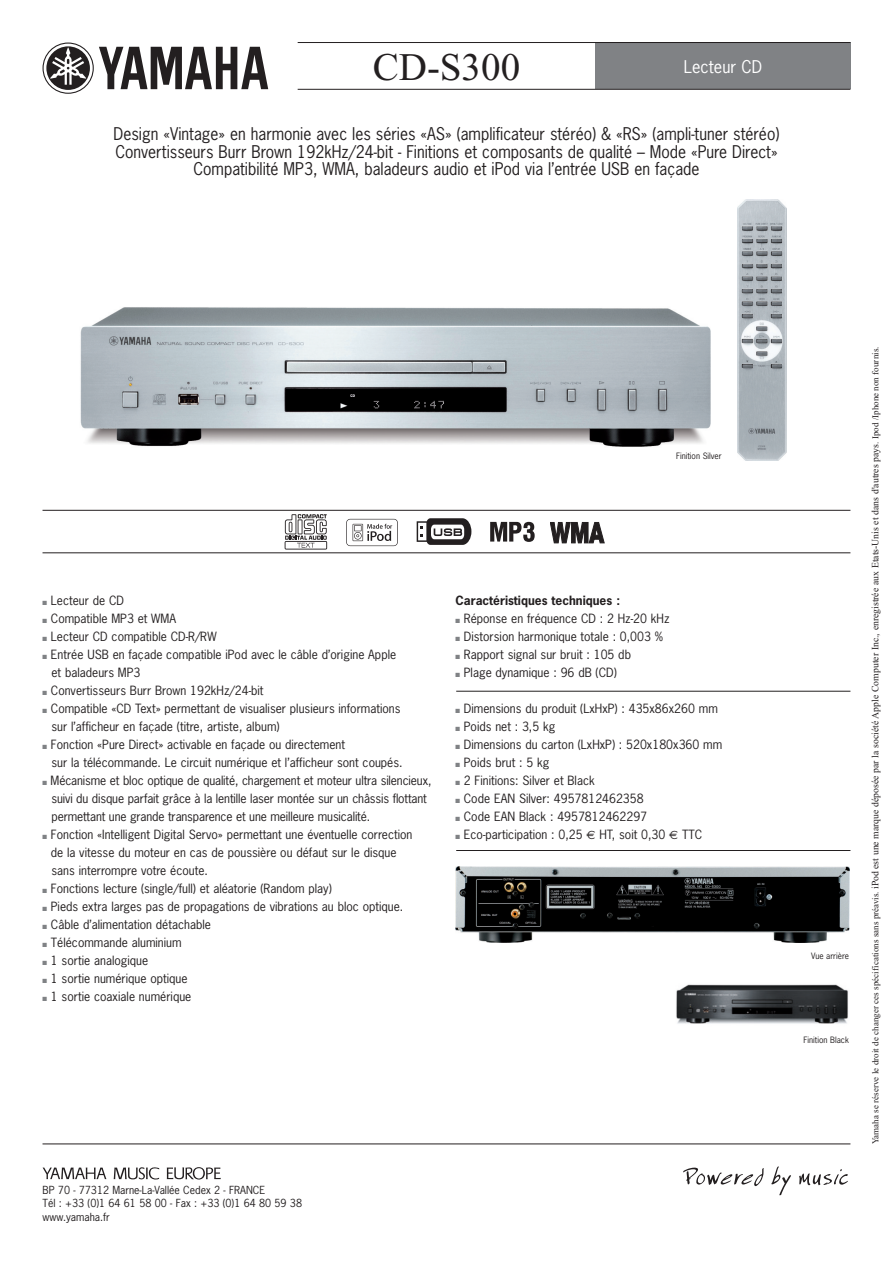
<style>
.page{position:relative;width:893px;height:1263px;background:#fff}
.page>*{position:absolute;margin:0;border:0;box-sizing:border-box;transform-origin:0 0}
.t1{font:39px "Times New Roman";color:#231f20}
.t2{font:16.5px/17.2px "News Gothic";color:#231f20;text-align:center;scale:.95 1}
.t3{font:16.5px "News Gothic";color:#fff}
.t4{font:12px/18px "News Gothic";color:#231f20}
.t5{font:700 12px "News Gothic";color:#231f20}
.t6{font:10.5px/13.5px "News Gothic";color:#231f20}
.t7{font:9.75px "Times New Roman";color:#231f20}
.t8{font:8.25px "News Gothic";color:#231f20}
.s1{color:#808285}
.s2{font-family:"Euro Sans"}
.s3{font-size:9px}
</style>
<div class="page">
<svg style="left:346px;top:519px;width:52px;height:27px"></svg>
<div style="left:347px;top:519px;width:50px;height:26px;background:#fff;border-radius:4px"></div>
<svg style="left:353px;top:524px;width:39px;height:17px"></svg>
<svg style="left:285px;top:514px;width:42px;height:35px"></svg>
<svg style="left:490px;top:522px;width:45px;height:20px"></svg>
<svg style="left:550px;top:522px;width:54px;height:21px"></svg>
<svg style="left:417px;top:518px;width:54px;height:27px"></svg>
<img style="left:80px;top:307px;width:631px;height:140px">
<img style="left:737px;top:200px;width:50px;height:260px">
<hr style="left:43px;top:1143px;width:807px;height:1px;background:#231f20">
<hr style="left:43px;top:552px;width:807px;height:1px;background:#231f20">
<hr style="left:43px;top:510px;width:807px;height:1px;background:#231f20">
<svg style="left:43px;top:1167px;width:63px;height:12px"></svg>
<svg style="left:114px;top:1167px;width:45px;height:12px"></svg>
<svg style="left:167px;top:1167px;width:54px;height:12px"></svg>
<svg style="left:683px;top:1167px;width:81px;height:19px"></svg>
<svg style="left:771px;top:1166px;width:20px;height:29px"></svg>
<svg style="left:799px;top:1169px;width:49px;height:16px"></svg>
<svg style="left:43px;top:43px;width:225px;height:51px"></svg>
<div style="left:595px;top:43px;width:255px;height:46px;background:#808285"></div>
<hr style="left:298px;top:42px;width:552px;height:1px;background:#231f20">
<hr style="left:298px;top:89px;width:552px;height:1px;background:#231f20">
<hr style="left:456px;top:691px;width:394px;height:1px;background:#231f20">
<hr style="left:456px;top:850px;width:394px;height:1px;background:#231f20">
<img style="left:455px;top:866px;width:394px;height:76px">
<img style="left:676px;top:984px;width:172px;height:40px">
<h1 class="t1" style="left:373px;top:52px;width:149px">CD-S300</h1>
<h2 class="t3" style="left:684px;top:60px;width:80px">Lecteur CD</h2>
<p class="t2" style="left:114px;top:127px;width:702px">Design «Vintage» en harmonie avec les séries «AS» (amplificateur stéréo) &amp; «RS» (ampli-tuner stéréo)<br>Convertisseurs Burr Brown 192kHz/24-bit - Finitions et composants de qualité – Mode «Pure Direct»<br>Compatibilité MP3, WMA, baladeurs audio et iPod via l’entrée USB en façade</p>
<p class="t8" style="left:676px;top:452px;width:47px">Finition Silver</p>
<p class="t4" style="left:43px;top:592px;width:83px"><span class="s1">■</span> Lecteur de CD</p>
<p class="t4" style="left:43px;top:610px;width:135px"><span class="s1">■</span> Compatible MP3 et WMA</p>
<p class="t4" style="left:43px;top:628px;width:176px"><span class="s1">■</span> Lecteur CD compatible CD-R/RW</p>
<p class="t4" style="left:52px;top:646px;width:346px;text-indent:-9px"><span class="s1">■</span> Entrée USB en façade compatible iPod avec le câble d’origine Apple et baladeurs MP3</p>
<p class="t4" style="left:43px;top:682px;width:223px"><span class="s1">■</span> Convertisseurs Burr Brown 192kHz/24-bit</p>
<p class="t4" style="left:52px;top:700px;width:351px;text-indent:-9px"><span class="s1">■</span> Compatible «CD Text» permettant de visualiser plusieurs informations sur l’afficheur en façade (titre, artiste, album)</p>
<p class="t4" style="left:52px;top:736px;width:353px;text-indent:-9px"><span class="s1">■</span> Fonction «Pure Direct» activable en façade ou directement<br>sur la télécommande. Le circuit numérique et l’afficheur sont coupés.</p>
<p class="t4" style="left:52px;top:772px;width:381px;text-indent:-9px"><span class="s1">■</span> Mécanisme et bloc optique de qualité, chargement et moteur ultra silencieux, suivi du disque parfait grâce à la lentille laser montée sur un châssis flottant permettant une grande transparence et une meilleure musicalité.</p>
<p class="t4" style="left:51px;top:826px;width:363px;text-indent:-8px"><span class="s1">■</span> Fonction «Intelligent Digital Servo» permettant une éventuelle correction de la vitesse du moteur en cas de poussière ou défaut sur le disque sans interrompre votre écoute.</p>
<p class="t4" style="left:43px;top:880px;width:291px"><span class="s1">■</span> Fonctions lecture (single/full) et aléatorie (Random play)</p>
<p class="t4" style="left:43px;top:898px;width:362px"><span class="s1">■</span> Pieds extra larges pas de propagations de vibrations au bloc optique.</p>
<p class="t4" style="left:43px;top:916px;width:170px"><span class="s1">■</span> Câble d’alimentation détachable</p>
<p class="t4" style="left:43px;top:934px;width:141px"><span class="s1">■</span> Télécommande aluminium</p>
<p class="t4" style="left:43px;top:952px;width:107px"><span class="s1">■</span> 1 sortie analogique</p>
<p class="t4" style="left:43px;top:970px;width:147px"><span class="s1">■</span> 1 sortie numérique optique</p>
<p class="t4" style="left:43px;top:988px;width:150px"><span class="s1">■</span> 1 sortie coaxiale numérique</p>
<p class="t5" style="left:455px;top:595px;width:166px">Caractéristiques techniques :</p>
<p class="t4" style="left:455px;top:610px;width:216px"><span class="s1">■</span> Réponse en fréquence CD : 2 Hz-20 kHz</p>
<p class="t4" style="left:455px;top:628px;width:209px"><span class="s1">■</span> Distorsion harmonique totale : 0,003 %</p>
<p class="t4" style="left:455px;top:646px;width:177px"><span class="s1">■</span> Rapport signal sur bruit : 105 db</p>
<p class="t4" style="left:455px;top:664px;width:163px"><span class="s1">■</span> Plage dynamique : 96 dB (CD)</p>
<p class="t4" style="left:455px;top:700px;width:264px"><span class="s1">■</span> Dimensions du produit (LxHxP) : 435x86x260 mm</p>
<p class="t4" style="left:455px;top:718px;width:101px"><span class="s1">■</span> Poids net : 3,5 kg</p>
<p class="t4" style="left:455px;top:736px;width:268px"><span class="s1">■</span> Dimensions du carton (LxHxP) : 520x180x360 mm</p>
<p class="t4" style="left:455px;top:754px;width:96px"><span class="s1">■</span> Poids brut : 5 kg</p>
<p class="t4" style="left:455px;top:772px;width:141px"><span class="s1">■</span> 2 Finitions: Silver et Black</p>
<p class="t4" style="left:455px;top:790px;width:190px"><span class="s1">■</span> Code EAN Silver: 4957812462358</p>
<p class="t4" style="left:455px;top:808px;width:193px"><span class="s1">■</span> Code EAN Black : 4957812462297</p>
<p class="t4" style="left:455px;top:826px;width:248px"><span class="s1">■</span> Eco-participation : 0,25 <span class="s2">€</span> HT, soit 0,30 <span class="s2">€</span> TTC</p>
<p class="t6" style="left:43px;top:1184px;width:261px">BP 70 - 77312 Marne-La-Vallée Cedex 2 - FRANCE<br>Tél : +33 (0)1 64 61 58 00 - Fax : +33 (0)1 64 80 59 38 www.yamaha.fr</p>
<p class="t8" style="left:811px;top:953px;width:39px">Vue arrière</p>
<p class="t8" style="left:804px;top:1037px;width:47px">Finition Black</p>
<p class="t7" style="left:871px;top:1144px;width:799px;rotate:-90deg"><span class="s3">Yamaha se réserve le droit de changer ces spécifications sans préavis.</span> iPod est une marque déposée par la société Apple Computer Inc., enregistrée aux Etats-Unis et dans d'autres pays<span class="s3">. Ipod /Iphone non fournis.</span></p>
</div>
